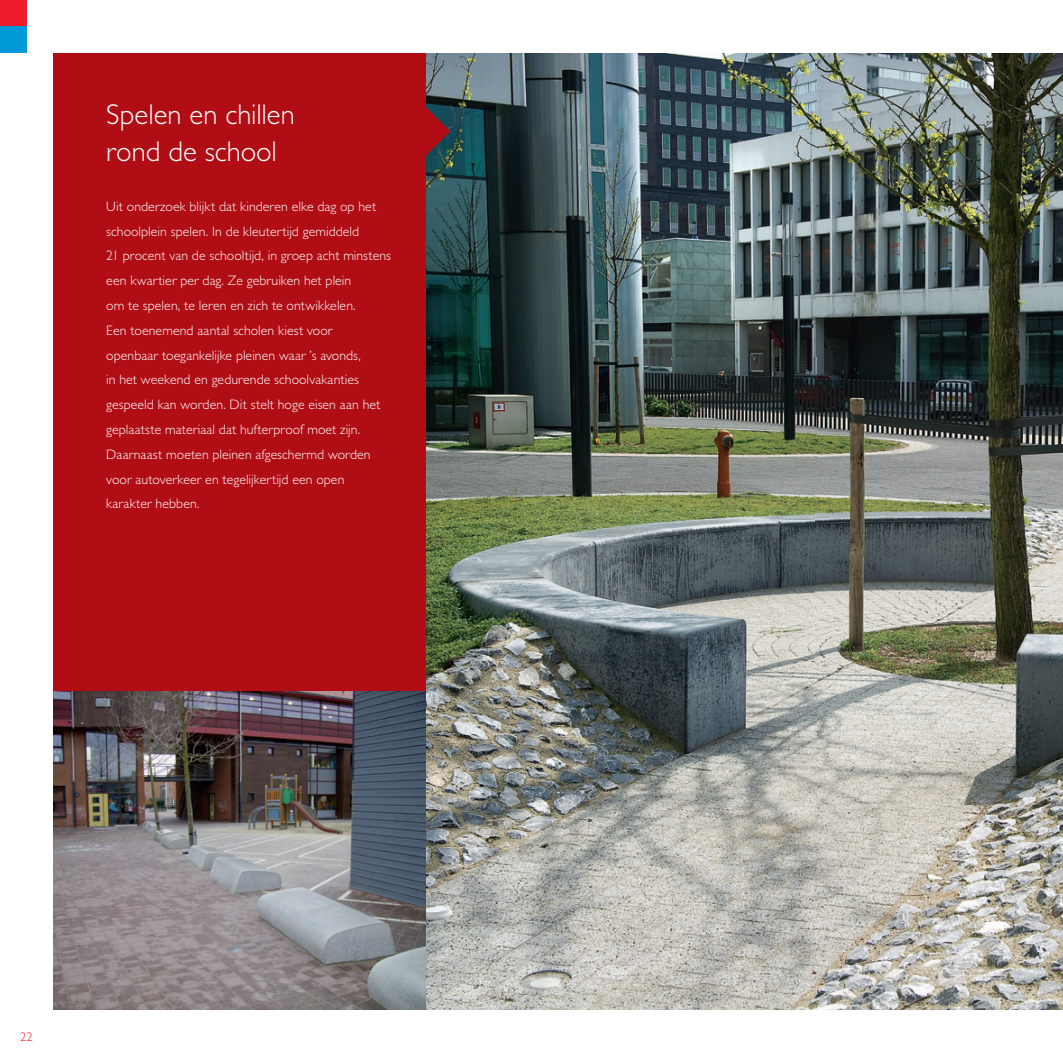
<style>
.page{position:relative;width:1063px;height:1063px;background:#fff}
.page>*{position:absolute;margin:0;border:0;box-sizing:border-box;transform-origin:0 0}
.t1{font:300 28.75px/37.2px "Gill Sans";letter-spacing:-.005em;color:#fff}
.t2{font:300 13.75px/24.8px "Gill Sans";letter-spacing:.005em;color:#fff}
.t3{font:300 12.5px "Gill Sans";color:#ee1b2c}
</style>
<div class="page">
<img style="left:425px;top:53px;width:638px;height:957px">
<img style="left:53px;top:691px;width:372px;height:319px">
<div style="left:0;top:0;width:27px;height:27px;background:#ee1b2c"></div>
<div style="left:0;top:27px;width:27px;height:26px;background:#009ad9"></div>
<svg style="left:425px;top:106px;width:25px;height:50px"></svg>
<div style="left:53px;top:53px;width:372px;height:638px;background:#b00d15"></div>
<h1 class="t1" style="left:106px;top:99px;width:190px">Spelen en chillen rond de school</h1>
<p class="t2" style="left:106px;top:195px;width:286px">Uit onderzoek blijkt dat kinderen elke dag op het schoolplein spelen. In de kleutertijd gemiddeld<br>21 procent van de schooltijd, in groep acht minstens een kwartier per dag. Ze gebruiken het plein<br>om te spelen, te leren en zich te ontwikkelen.<br>Een toenemend aantal scholen kiest voor<br>openbaar toegankelijke pleinen waar ’s avonds,<br>in het weekend en gedurende schoolvakanties gespeeld kan worden. Dit stelt hoge eisen aan het geplaatste materiaal dat hufterproof moet zijn.<br>Daarnaast moeten pleinen afgeschermd worden voor autoverkeer en tegelijkertijd een open karakter hebben.</p>
<p class="t3" style="left:20px;top:1032px;width:14px">22</p>
</div>
